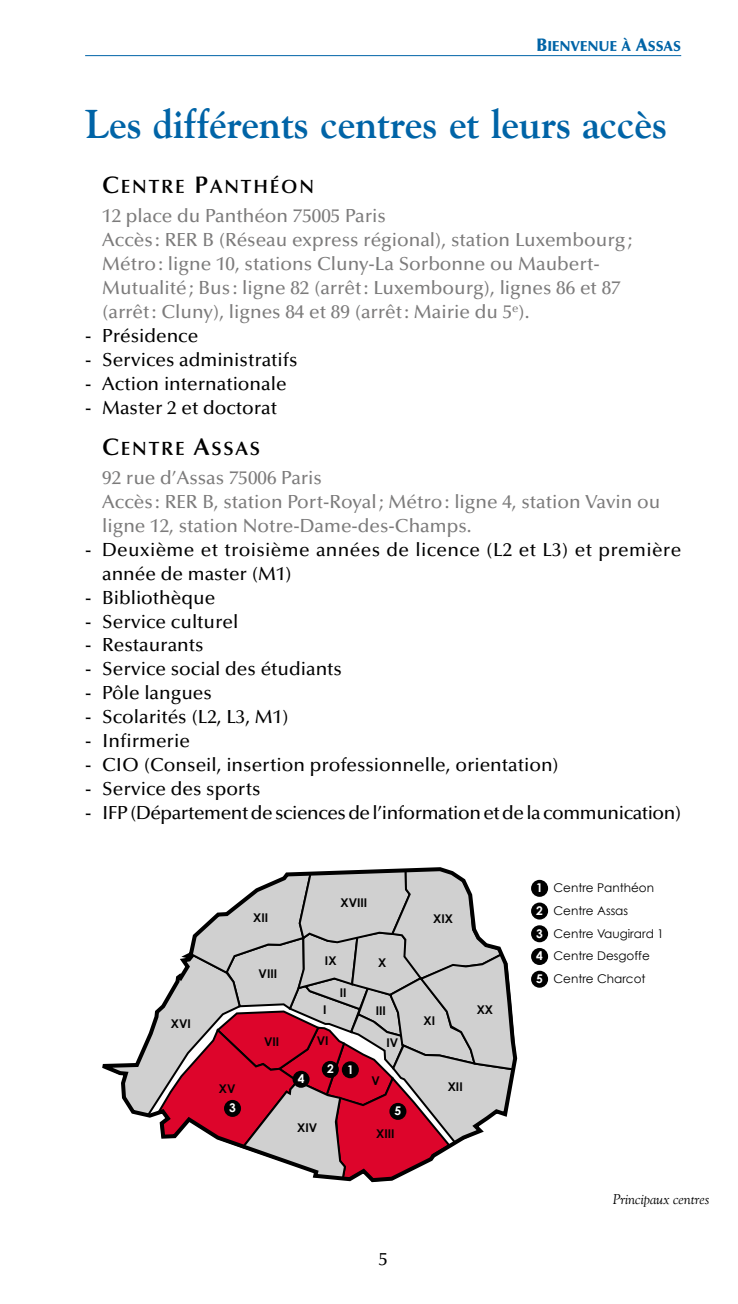
<style>
.page{position:relative;width:738px;height:1304px;background:#fff}
.page>*{position:absolute;margin:0;border:0;box-sizing:border-box;transform-origin:0 0}
.t1{font:700 40px "Goudy";letter-spacing:-.01em;color:#0064a7}
.t2{font:19.2px "Optima LT Std Demi Bold SC800";letter-spacing:.095em;color:#000}
.t3{font:500 19px/23.8px "Optima LT Std";color:#7c7b7b}
.t4{font:500 19px "Optima LT Std";color:#000}
.t5{font:500 19px/23.8px "Optima LT Std";letter-spacing:.02em;color:#000}
.t6{font:500 19px "Optima LT Std";letter-spacing:-.02em;color:#000}
.t7{font:500 18px "Optima LT Std";color:#000}
.t8{font:14.4px "Optima LT Std Black SC800";color:#0064a7}
.t9{font:italic 14px "Goudy";color:#000}
.t10{font:12px/22.8px "Century Gothic";color:#000}
.t11{font:700 12px "Century Gothic";color:#000}
.t12{font:700 12px/22.8px "Century Gothic";color:#fff;text-align:justify}
.s1{font-size:18px}
.s2{font-size:24px}
</style>
<div class="page">
<hr style="left:85px;top:55px;width:595px;height:1px;background:#0064a7">
<svg style="left:102px;top:867px;width:416px;height:316px"></svg>
<div style="left:530px;top:880px;width:17px;height:17px;background:#000;border-radius:50%"></div>
<div style="left:530px;top:903px;width:17px;height:17px;background:#000;border-radius:50%"></div>
<div style="left:530px;top:925px;width:17px;height:17px;background:#000;border-radius:50%"></div>
<div style="left:530px;top:948px;width:17px;height:17px;background:#000;border-radius:50%"></div>
<div style="left:530px;top:971px;width:17px;height:17px;background:#000;border-radius:50%"></div>
<div style="left:224px;top:1100px;width:17px;height:17px;background:#000;border-radius:50%"></div>
<div style="left:321px;top:1061px;width:17px;height:17px;background:#000;border-radius:50%"></div>
<div style="left:389px;top:1103px;width:17px;height:17px;background:#000;border-radius:50%"></div>
<div style="left:292px;top:1071px;width:17px;height:17px;background:#000;border-radius:50%"></div>
<div style="left:341px;top:1061px;width:17px;height:17px;background:#000;border-radius:50%"></div>
<p class="t8" style="left:536px;top:38px;width:146px"><span class="s1">B</span>IENVENUE À <span class="s1">A</span>SSAS</p>
<h1 class="t1" style="left:85px;top:99px;width:583px">Les différents centres et leurs accès</h1>
<p class="t2" style="left:102px;top:175px;width:213px"><span class="s2">C</span>ENTRE <span class="s2">P</span>ANTHÉON</p>
<p class="t3" style="left:102px;top:205px;width:531px">12 place du Panthéon 75005 Paris<br>Accès : RER B (Réseau express régional), station Luxembourg ; Métro : ligne 10, stations Cluny-La Sorbonne ou Maubert-Mutualité ; Bus : ligne 82 (arrêt : Luxembourg), lignes 86 et 87 (arrêt : Cluny), lignes 84 et 89 (arrêt : Mairie du 5<sup>e</sup>).</p>
<p class="t4" style="left:85px;top:325px;width:115px">- Présidence</p>
<p class="t4" style="left:85px;top:349px;width:214px">- Services administratifs</p>
<p class="t4" style="left:85px;top:373px;width:203px">- Action internationale</p>
<p class="t4" style="left:85px;top:396px;width:193px">- Master 2 et doctorat</p>
<p class="t2" style="left:102px;top:437px;width:159px"><span class="s2">C</span>ENTRE <span class="s2">A</span>SSAS</p>
<p class="t3" style="left:102px;top:466px;width:559px">92 rue d’Assas 75006 Paris<br>Accès : RER B, station Port-Royal ; Métro : ligne 4, station Vavin ou ligne 12, station Notre-Dame-des-Champs.</p>
<p class="t5" style="left:102px;top:538px;width:580px;text-indent:-17px">- Deuxième et troisième années de licence (L2 et L3) et première année de master (M1)</p>
<p class="t4" style="left:85px;top:587px;width:131px">- Bibliothèque</p>
<p class="t4" style="left:85px;top:611px;width:155px">- Service culturel</p>
<p class="t4" style="left:85px;top:634px;width:120px">- Restaurants</p>
<p class="t4" style="left:85px;top:658px;width:258px">- Service social des étudiants</p>
<p class="t4" style="left:85px;top:682px;width:128px">- Pôle langues</p>
<p class="t4" style="left:85px;top:706px;width:205px">- Scolarités (L2, L3, M1)</p>
<p class="t4" style="left:85px;top:730px;width:106px">- Infirmerie</p>
<p class="t4" style="left:85px;top:754px;width:475px">- CIO (Conseil, insertion professionnelle, orientation)</p>
<p class="t4" style="left:85px;top:778px;width:177px">- Service des sports</p>
<p class="t6" style="left:85px;top:802px;width:597px">- IFP (Département de sciences de l’information et de la communication)</p>
<p class="t11" style="left:171px;top:1016px;width:21px">XVI</p>
<p class="t11" style="left:219px;top:1081px;width:18px">XV</p>
<p class="t12" style="left:229px;top:1096px;width:8px">3</p>
<p class="t11" style="left:253px;top:910px;width:16px">XII</p>
<p class="t11" style="left:258px;top:966px;width:20px">VIII</p>
<p class="t11" style="left:340px;top:895px;width:28px">XVIII</p>
<p class="t11" style="left:325px;top:953px;width:13px">IX</p>
<p class="t11" style="left:378px;top:955px;width:10px">X</p>
<p class="t11" style="left:323px;top:1002px;width:5px">I</p>
<p class="t11" style="left:339px;top:985px;width:8px">II</p>
<p class="t11" style="left:375px;top:1003px;width:12px">III</p>
<p class="t11" style="left:264px;top:1034px;width:17px">VII</p>
<p class="t11" style="left:316px;top:1033px;width:13px">VI</p>
<p class="t11" style="left:386px;top:1035px;width:13px">IV</p>
<p class="t12" style="left:297px;top:1067px;width:8px">4</p>
<p class="t12" style="left:327px;top:1057px;width:8px">2</p>
<p class="t12" style="left:347px;top:1058px;width:8px">1</p>
<p class="t11" style="left:371px;top:1073px;width:10px">V</p>
<p class="t12" style="left:394px;top:1099px;width:8px">5</p>
<p class="t11" style="left:297px;top:1120px;width:21px">XIV</p>
<p class="t11" style="left:376px;top:1126px;width:20px">XIII</p>
<p class="t11" style="left:433px;top:911px;width:21px">XIX</p>
<p class="t11" style="left:423px;top:1013px;width:13px">XI</p>
<p class="t11" style="left:476px;top:1002px;width:18px">XX</p>
<p class="t11" style="left:447px;top:1079px;width:16px">XII</p>
<p class="t7" style="left:378px;top:1249px;width:10px">5</p>
<p class="t12" style="left:536px;top:876px;width:8px">1<br>2<br>3<br>4<br>5</p>
<p class="t10" style="left:553px;top:876px;width:112px">Centre Panthéon<br>Centre Assas<br>Centre Vaugirard 1<br>Centre Desgoffe<br>Centre Charcot</p>
<p class="t9" style="left:612px;top:1191px;width:98px">Principaux centres</p>
</div>
